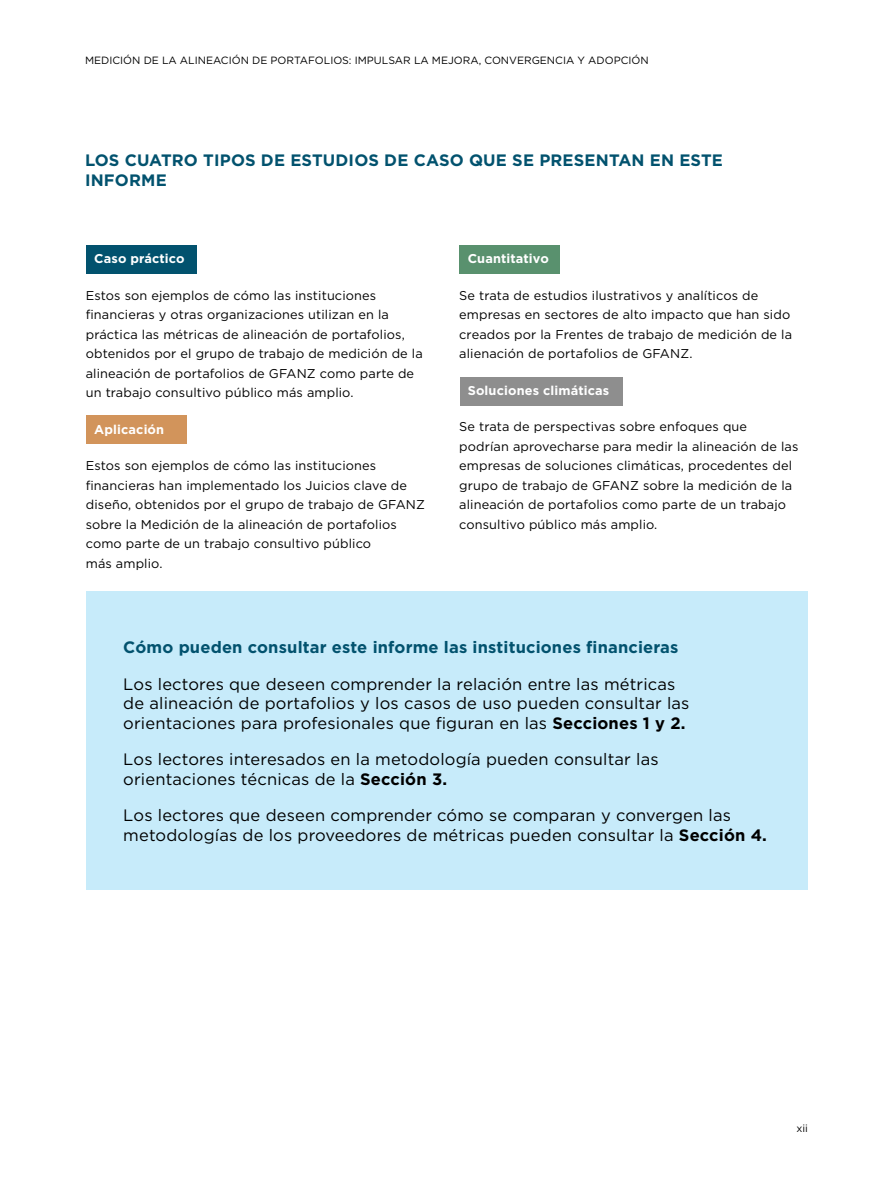
<style>
.page{position:relative;width:893px;height:1187px;background:#fff}
.page>*{position:absolute;margin:0;border:0;box-sizing:border-box;transform-origin:0 0}
.t1{font:16.5px/19.5px "Gotham";letter-spacing:.01em;color:#000}
.t2{font:700 16.5px/19.5px "Gotham";letter-spacing:.01em;color:#02526e}
.t3{font:12.75px/19.5px "Gotham";letter-spacing:.01em;color:#000}
.t4{font:700 12.75px "Gotham";letter-spacing:.01em;color:#fff}
.t5{font:10.5px "Gotham";color:#000}
.s1{font-weight:700}
</style>
<div class="page">
<div style="left:460px;top:377px;width:162px;height:28px;background:#8e8e8e"></div>
<div style="left:86px;top:415px;width:100px;height:28px;background:#d2945b"></div>
<div style="left:459px;top:245px;width:101px;height:29px;background:#59916e"></div>
<div style="left:86px;top:245px;width:110px;height:29px;background:#02526e"></div>
<div style="left:86px;top:591px;width:721px;height:298px;background:#c7ebfa"></div>
<p class="t5" style="left:85px;top:53px;width:565px">MEDICIÓN DE LA ALINEACIÓN DE PORTAFOLIOS: IMPULSAR LA MEJORA, CONVERGENCIA Y ADOPCIÓN</p>
<p class="t2" style="left:85px;top:151px;width:639px">LOS CUATRO TIPOS DE ESTUDIOS DE CASO QUE SE PRESENTAN EN ESTE<br>INFORME</p>
<p class="t4" style="left:94px;top:250px;width:92px">Caso práctico</p>
<p class="t3" style="left:86px;top:285px;width:338px">Estos son ejemplos de cómo las instituciones financieras y otras organizaciones utilizan en la práctica las métricas de alineación de portafolios, obtenidos por el grupo de trabajo de medición de la alineación de portafolios de GFANZ como parte de un trabajo consultivo público más amplio.</p>
<p class="t4" style="left:94px;top:421px;width:71px">Aplicación</p>
<p class="t3" style="left:86px;top:456px;width:341px">Estos son ejemplos de cómo las instituciones financieras han implementado los Juicios clave de diseño, obtenidos por el grupo de trabajo de GFANZ sobre la Medición de la alineación de portafolios como parte de un trabajo consultivo público<br>más amplio.</p>
<p class="t4" style="left:468px;top:250px;width:83px">Cuantitativo</p>
<p class="t3" style="left:459px;top:285px;width:334px">Se trata de estudios ilustrativos y analíticos de empresas en sectores de alto impacto que han sido creados por la Frentes de trabajo de medición de la alienación de portafolios de GFANZ.</p>
<p class="t4" style="left:468px;top:382px;width:143px">Soluciones climáticas</p>
<p class="t3" style="left:459px;top:417px;width:341px">Se trata de perspectivas sobre enfoques que podrían aprovecharse para medir la alineación de las empresas de soluciones climáticas, procedentes del grupo de trabajo de GFANZ sobre la medición de la alineación de portafolios como parte de un trabajo consultivo público más amplio.</p>
<p class="t2" style="left:123px;top:637px;width:557px">Cómo pueden consultar este informe las instituciones financieras</p>
<p class="t1" style="left:123px;top:673px;width:568px">Los lectores que deseen comprender la relación entre las métricas de alineación de portafolios y los casos de uso pueden consultar las orientaciones para profesionales que figuran en las <span class="s1">Secciones 1 y 2.</span></p>
<p class="t1" style="left:123px;top:749px;width:537px">Los lectores interesados en la metodología pueden consultar las orientaciones técnicas de la <span class="s1">Sección 3.</span></p>
<p class="t1" style="left:123px;top:805px;width:645px">Los lectores que deseen comprender cómo se comparan y convergen las metodologías de los proveedores de métricas pueden consultar la <span class="s1">Sección 4.</span></p>
<p class="t5" style="left:796px;top:1121px;width:13px">xii</p>
</div>
